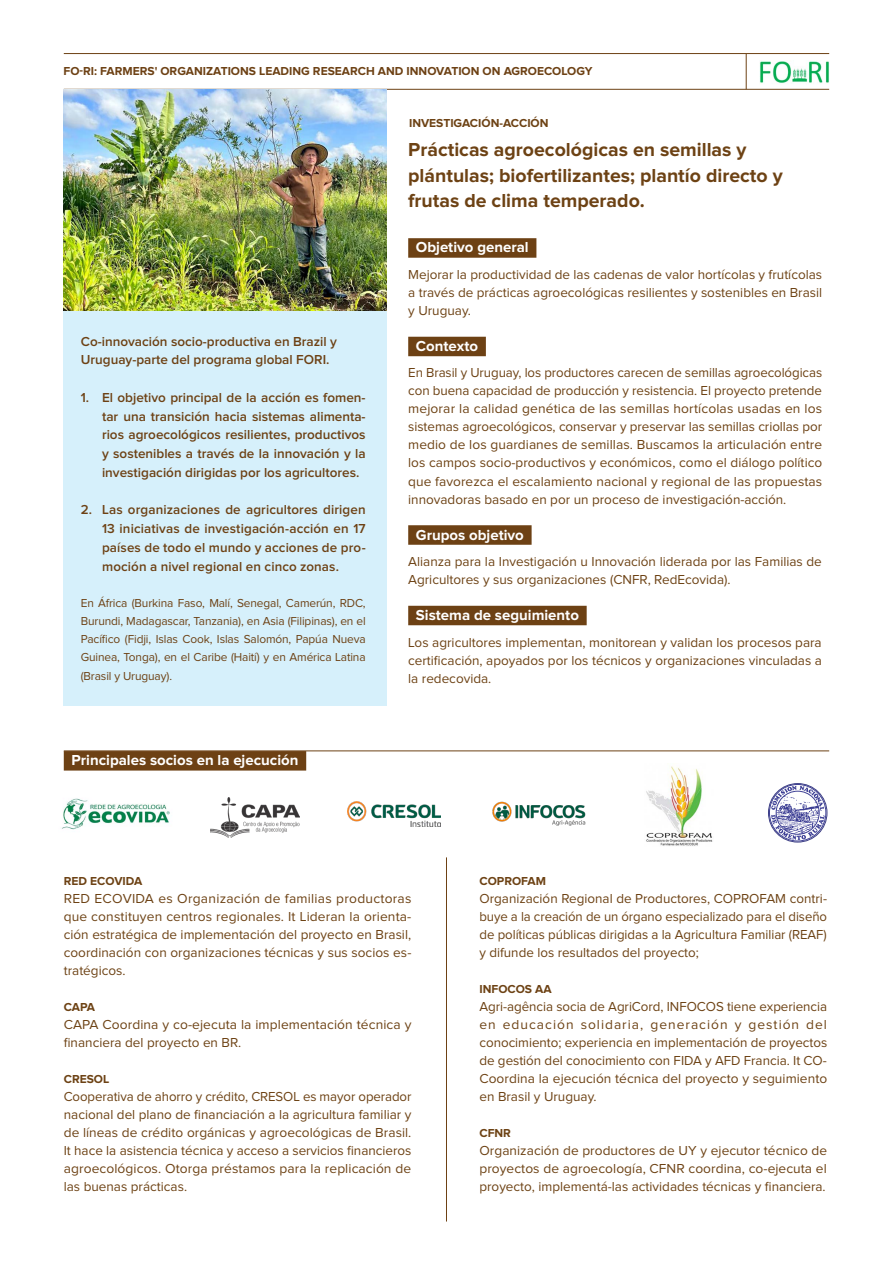
<style>
.page{position:relative;width:893px;height:1263px;background:#fff}
.page>*{position:absolute;margin:0;border:0;box-sizing:border-box;transform-origin:0 0}
.Broodtekst_AgriCord{font:700 19.5px/25.5px "Proxima Nova";color:#6d4214}
.Broodtekst_AgriCord-2{font:700 15px "Proxima Nova";color:#fff}
.Broodtekst_AgriCord-3{font:13.5px/18px "Proxima Nova";color:#6d4214;text-align:justify}
.t1{font:600 13.5px/18.8px "Proxima Nova";color:#6d4114;text-align:justify}
.t2{font:12px/18.1px "Proxima Nova";letter-spacing:-.01em;color:#6d4114;text-align:justify}
.t3{font:700 12px "Proxima Nova";color:#6d4114}
.Broodtekst_AgriCord-4{font:700 12px "Proxima Nova";color:#6d4214}
</style>
<div class="page">
<hr style="left:64px;top:89px;width:765px;height:1px;background:#6d4114">
<hr style="left:64px;top:53px;width:765px;height:1px;background:#6d4114">
<hr style="left:746px;top:54px;width:1px;height:35px;background:#6d4114">
<img style="left:759px;top:61px;width:70px;height:23px">
<div style="left:64px;top:751px;width:242px;height:19px;background:#6d4114"></div>
<hr style="left:64px;top:750px;width:765px;height:1px;background:#6d4114">
<hr style="left:446px;top:857px;width:1px;height:364px;background:#6d4114">
<svg style="left:771px;top:786px;width:54px;height:54px"></svg>
<div style="left:768px;top:783px;width:59px;height:59px;border:1px solid #3c3e85;border-radius:50%"></div>
<div style="left:64px;top:90px;width:323px;height:616px;background:#d6f0fb"></div>
<div style="left:408px;top:238px;width:128px;height:20px;background:#6d4114"></div>
<div style="left:408px;top:337px;width:78px;height:19px;background:#6d4114"></div>
<div style="left:408px;top:525px;width:124px;height:20px;background:#6d4114"></div>
<div style="left:408px;top:606px;width:179px;height:19px;background:#6d4114"></div>
<img style="left:64px;top:90px;width:323px;height:220px">
<img style="left:210px;top:797px;width:90px;height:40px">
<img style="left:646px;top:766px;width:67px;height:80px">
<img style="left:347px;top:802px;width:94px;height:24px">
<img style="left:492px;top:801px;width:94px;height:25px">
<img style="left:61px;top:798px;width:109px;height:32px">
<p class="t3" style="left:64px;top:65px;width:530px">FO-RI: FARMERS' ORGANIZATIONS LEADING RESEARCH AND INNOVATION ON AGROECOLOGY</p>
<p class="t1" style="left:81px;top:332px;width:258px">Co-innovación socio-productiva en Brazil y<br>Uruguay-parte del programa global FORI.</p>
<p class="t1" style="left:102px;top:388px;width:265px;text-indent:-21px">1. El objetivo principal de la acción es fomen&shy;tar una transición hacia sistemas alimenta&shy;rios agroecológicos resilientes, productivos y sostenibles a través de la innovación y la investigación dirigidas por los agricultores.</p>
<p class="t1" style="left:102px;top:501px;width:265px;text-indent:-21px">2. Las organizaciones de agricultores dirigen 13 iniciativas de investigación-acción en 17 países de todo el mundo y acciones de pro&shy;moción a nivel regional en cinco zonas.</p>
<p class="t2" style="left:81px;top:594px;width:286px">En África (Burkina Faso, Malí, Senegal, Camerún, RDC, Burundi, Madagascar, Tanzania), en Asia (Filipinas), en el Pacífico (Fidji, Islas Cook, Islas Salomón, Papúa Nueva Guinea, Tonga), en el Caribe (Haití) y en América Latina (Brasil y Uruguay).</p>
<p class="Broodtekst_AgriCord-2" style="left:71px;top:752px;width:228px">Principales socios en la ejecución</p>
<p class="Broodtekst_AgriCord-4" style="left:409px;top:117px;width:141px">INVESTIGACIÓN-ACCIÓN</p>
<p class="Broodtekst_AgriCord" style="left:408px;top:138px;width:376px">Prácticas agroecológicas en semillas y plántulas; biofertilizantes; plantío directo y frutas de clima temperado.</p>
<p class="Broodtekst_AgriCord-2" style="left:416px;top:239px;width:114px">Objetivo general</p>
<p class="Broodtekst_AgriCord-3" style="left:408px;top:266px;width:415px">Mejorar la productividad de las cadenas de valor hortícolas y frutícolas a través de prácticas agroecológicas resilientes y sostenibles en Brasil y Uruguay.</p>
<p class="Broodtekst_AgriCord-2" style="left:416px;top:337px;width:64px">Contexto</p>
<p class="Broodtekst_AgriCord-3" style="left:408px;top:364px;width:416px">En Brasil y Uruguay, los productores carecen de semillas agroecológicas con buena capacidad de producción y resistencia. El proyecto pretende mejorar la calidad genética de las semillas hortícolas usadas en los sistemas agroecológicos, conservar y preservar las semillas criollas por medio de los guardianes de semillas. Buscamos la articulación entre los campos socio-productivos y económicos, como el diálogo político que favorezca el escalamiento nacional y regional de las propuestas innovadoras basado en por un proceso de investigación-acción.</p>
<p class="Broodtekst_AgriCord-2" style="left:416px;top:526px;width:109px">Grupos objetivo</p>
<p class="Broodtekst_AgriCord-3" style="left:408px;top:553px;width:415px">Alianza para la Investigación u Innovación liderada por las Familias de<br>Agricultores y sus organizaciones (CNFR, RedEcovida).</p>
<p class="Broodtekst_AgriCord-2" style="left:416px;top:606px;width:165px">Sistema de seguimiento</p>
<p class="Broodtekst_AgriCord-3" style="left:408px;top:633px;width:415px">Los agricultores implementan, monitorean y validan los procesos para certificación, apoyados por los técnicos y organizaciones vinculadas a la redecovida.</p>
<p class="Broodtekst_AgriCord-4" style="left:64px;top:874px;width:80px">RED ECOVIDA</p>
<p class="Broodtekst_AgriCord-3" style="left:64px;top:890px;width:349px">RED ECOVIDA es Organización de familias productoras que constituyen centros regionales. It Lideran la orienta&shy;ción estratégica de implementación del proyecto en Brasil, coordinación con organizaciones técnicas y sus socios es&shy;tratégicos.</p>
<p class="Broodtekst_AgriCord-4" style="left:64px;top:1000px;width:33px">CAPA</p>
<p class="Broodtekst_AgriCord-3" style="left:64px;top:1016px;width:349px">CAPA Coordina y co-ejecuta la implementación técnica y financiera del proyecto en BR.</p>
<p class="Broodtekst_AgriCord-4" style="left:64px;top:1072px;width:47px">CRESOL</p>
<p class="Broodtekst_AgriCord-3" style="left:64px;top:1088px;width:349px">Cooperativa de ahorro y crédito, CRESOL es mayor operador nacional del plano de financiación a la agricultura familiar y de líneas de crédito orgánicas y agroecológicas de Brasil.<br>It hace la asistencia técnica y acceso a servicios financieros agroecológicos. Otorga préstamos para la replicación de las buenas prácticas.</p>
<p class="Broodtekst_AgriCord-4" style="left:479px;top:874px;width:68px">COPROFAM</p>
<p class="Broodtekst_AgriCord-3" style="left:479px;top:890px;width:349px">Organización Regional de Productores, COPROFAM contri&shy;buye a la creación de un órgano especializado para el diseño de políticas públicas dirigidas a la Agricultura Familiar (REAF) y difunde los resultados del proyecto;</p>
<p class="Broodtekst_AgriCord-4" style="left:479px;top:982px;width:74px">INFOCOS AA</p>
<p class="Broodtekst_AgriCord-3" style="left:479px;top:998px;width:349px">Agri-agência socia de AgriCord, INFOCOS tiene experiencia en educación solidaria, generación y gestión del conocimiento; experiencia en implementación de proyectos de gestión del conocimiento con FIDA y AFD Francia. It CO-Coordina la ejecución técnica del proyecto y seguimiento en Brasil y Uruguay.</p>
<p class="Broodtekst_AgriCord-4" style="left:479px;top:1126px;width:33px">CFNR</p>
<p class="Broodtekst_AgriCord-3" style="left:479px;top:1142px;width:349px">Organización de productores de UY y ejecutor técnico de proyectos de agroecología, CFNR coordina, co-ejecuta el proyecto, implementá-las actividades técnicas y financiera.</p>
</div>
